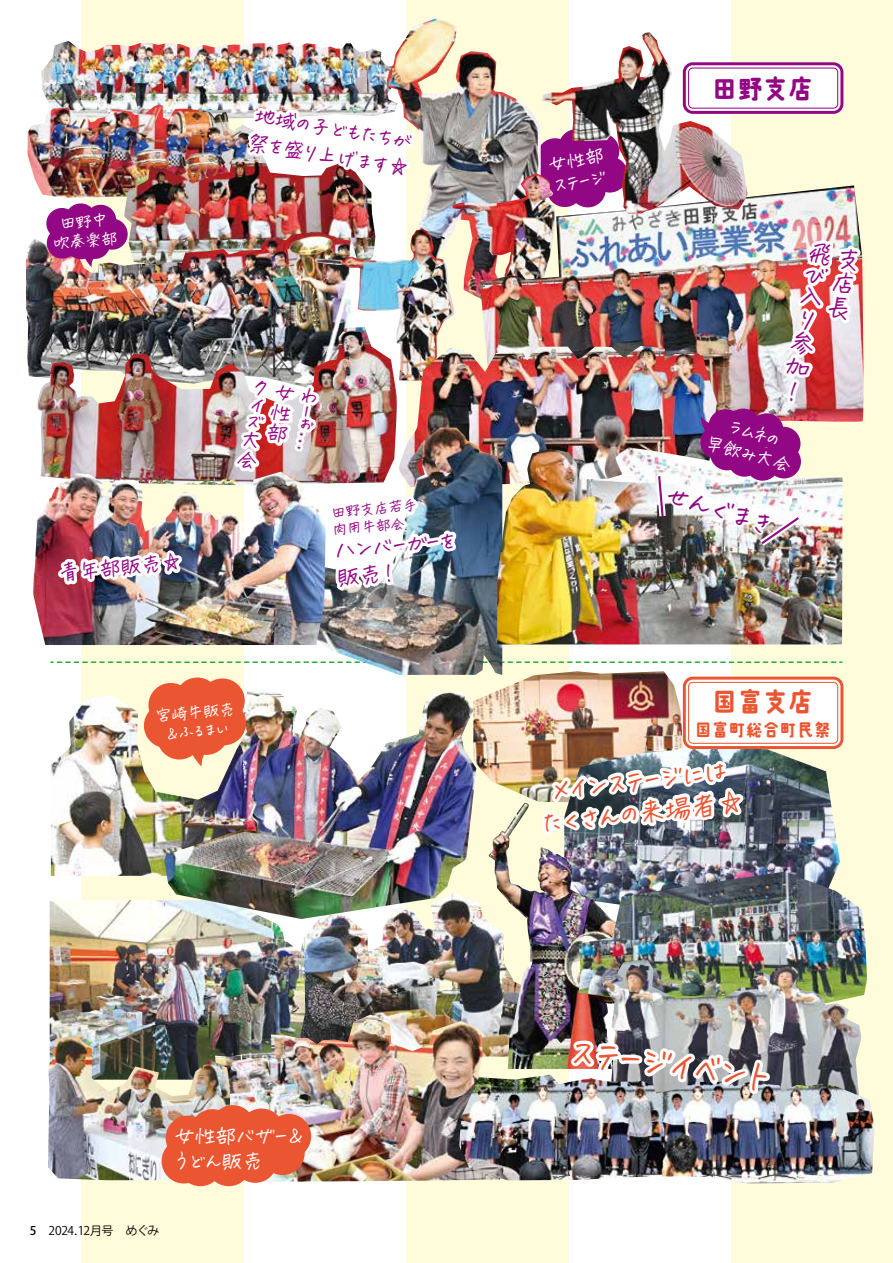
<style>
.page{position:relative;width:893px;height:1263px;background:#fff}
.page>*{position:absolute;margin:0;border:0;box-sizing:border-box;transform-origin:0 0}
.t1{font:35.85px "hanatotyoutyo";color:#ea5532}
.t2{font:28.5px "hanatotyoutyo";color:#920783}
.t3{font:26.55px/32px "hanatotyoutyo";color:#ea5532;text-align:center}
.t4{font:25.5px "TA kokoro no 3";color:#920783}
.t5{font:25.5px "TA kokoro no 3";color:#ea5532}
.t6{font:24.6px/24px "hanatotyoutyo";color:#920783;text-align:justify}
.t7{font:22.35px/26.8px "hanatotyoutyo";color:#920783}
.t8{font:20.7px/27px "hanatotyoutyo";color:#920783}
.t9{font:20.55px/24.6px "hanatotyoutyo";color:#fff}
.t10{font:20.55px "hanatotyoutyo";color:#920783}
.t11{font:18.6px/22.4px "hanatotyoutyo";color:#fff}
.t12{font:18px/21.8px "hanatotyoutyo";color:#fff;text-align:center}
.t13{font:16.95px "TA kokoro no 3";color:#ea5532}
.t14{font:15.9px/19.2px "hanatotyoutyo";color:#fff;text-align:center}
.t15{font:14.4px/17.2px "hanatotyoutyo";color:#920783}
.t16{font:12px "Koz Go Pr 6 N";letter-spacing:-.045em;color:#000}
.s1{font-weight:500}
</style>
<div class="page">
<div style="left:731px;top:0;width:162px;height:1263px;background:#fffcdb"></div>
<div style="left:406px;top:0;width:162px;height:1263px;background:#fffcdb"></div>
<div style="left:81px;top:0;width:163px;height:1263px;background:#fffcdb"></div>
<img style="left:42px;top:41px;width:345px;height:63px">
<img style="left:28px;top:111px;width:23px;height:85px">
<img style="left:26px;top:233px;width:25px;height:144px">
<img style="left:392px;top:19px;width:105px;height:47px">
<img style="left:38px;top:327px;width:13px;height:145px">
<img style="left:33px;top:472px;width:18px;height:173px">
<div style="left:683px;top:62px;width:160px;height:52px;border:3px solid #920783;border-radius:9px"></div>
<img style="left:644px;top:844px;width:196px;height:28px">
<img style="left:305px;top:902px;width:184px;height:113px">
<img style="left:568px;top:32px;width:180px;height:34px">
<img style="left:50px;top:900px;width:255px;height:135px">
<img style="left:51px;top:844px;width:113px;height:32px">
<img style="left:489px;top:844px;width:155px;height:225px">
<img style="left:579px;top:872px;width:288px;height:124px">
<img style="left:773px;top:959px;width:88px;height:115px">
<img style="left:215px;top:1015px;width:293px;height:167px">
<img style="left:459px;top:1074px;width:416px;height:109px">
<svg style="left:46px;top:208px;width:31px;height:31px"></svg>
<div style="left:47px;top:227px;width:31px;height:32px;background:#920783;border-radius:50%"></div>
<img style="left:567px;top:947px;width:206px;height:149px">
<img style="left:164px;top:844px;width:312px;height:75px">
<img style="left:48px;top:1035px;width:193px;height:145px">
<div style="left:211px;top:1105px;width:44px;height:45px;background:#ea5532;border-radius:50%"></div>
<div style="left:190px;top:1109px;width:45px;height:45px;background:#ea5532;border-radius:50%"></div>
<div style="left:166px;top:1115px;width:44px;height:45px;background:#ea5532;border-radius:50%"></div>
<div style="left:162px;top:1139px;width:44px;height:44px;background:#ea5532;border-radius:50%"></div>
<div style="left:178px;top:1141px;width:45px;height:45px;background:#ea5532;border-radius:50%"></div>
<div style="left:206px;top:1141px;width:45px;height:45px;background:#ea5532;border-radius:50%"></div>
<div style="left:233px;top:1138px;width:44px;height:45px;background:#ea5532;border-radius:50%"></div>
<div style="left:260px;top:1130px;width:45px;height:45px;background:#ea5532;border-radius:50%"></div>
<div style="left:267px;top:1114px;width:44px;height:44px;background:#ea5532;border-radius:50%"></div>
<div style="left:239px;top:1108px;width:45px;height:45px;background:#ea5532;border-radius:50%"></div>
<img style="left:51px;top:66px;width:813px;height:778px">
<p class="t14" style="left:51px;top:214px;width:65px;rotate:-5deg">田野中吹奏楽部</p>
<p class="t8" style="left:256px;top:100px;width:164px;rotate:10deg">地域の子どもたちが祭を盛り上げます☆</p>
<p class="t10" style="left:58px;top:559px;width:125px;rotate:-5deg">青年部販売☆</p>
<p class="t14" style="left:155px;top:705px;width:81px;rotate:-5deg">宮崎牛販売＆ふるまい</p>
<p class="t15" style="left:331px;top:503px;width:88px;rotate:-5deg">田野支店若手肉用牛部会</p>
<p class="t7" style="left:333px;top:536px;width:123px;rotate:-5deg">ハンバーガーを販売!</p>
<p class="t9" style="left:175px;top:1123px;width:131px">女性部バザー&amp;うどん販売</p>
<p class="t16" style="left:30px;top:1224px;width:131px">　<span class="s1">5</span> 2024.12月号　めぐみ</p>
<p class="t11" style="left:546px;top:153px;width:57px;rotate:-10deg">女性部ステージ</p>
<p class="t4" style="left:712px;top:76px;width:104px">田野支店</p>
<p class="t6" style="left:802px;top:281px;width:14px;rotate:11deg">入り参加</p>
<p class="t12" style="left:716px;top:410px;width:89px;rotate:16deg">ラムネの<br>早飲み大会</p>
<h2 class="t2" style="left:672px;top:476px;width:110px;rotate:17deg">せんぐまき</h2>
<p class="t5" style="left:712px;top:689px;width:104px">国富支店</p>
<p class="t13" style="left:695px;top:721px;width:138px">国富町総合町民祭</p>
<p class="t3" style="left:536px;top:774px;width:205px;rotate:-6deg">メインステージには<br>たくさんの来場者☆</p>
<h1 class="t1" style="left:574px;top:1028px;width:201px;rotate:8deg">ステージイベント</h1>
</div>
